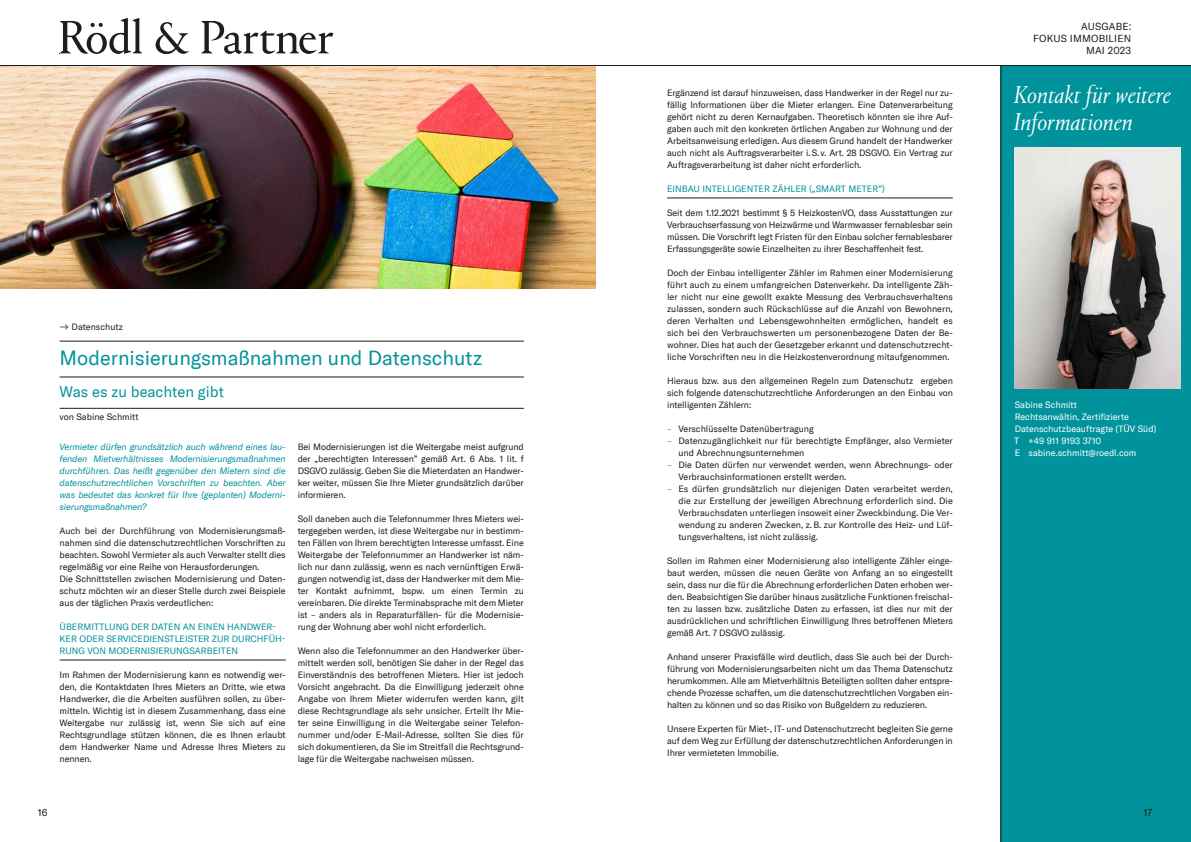
<style>
.page{position:relative;width:1191px;height:842px;background:#fff}
.page>*{position:absolute;margin:0;border:0;box-sizing:border-box;transform-origin:0 0}
.t1{font:italic 300 25px/27px "Portrait TT";color:#fff}
.t2{font:20px "GT America";color:#00939c}
.t3{font:15px "GT America";color:#00939c}
.t4{font:10px/12px "GT America";letter-spacing:.02em;color:#1d1d1b;text-align:right}
.t5{font:9px/12px "GT America";letter-spacing:-.01em;color:#1d1d1b;text-align:justify}
.t6{font:italic 9px/12px "GT America";letter-spacing:-.015em;color:#00939c;text-align:justify}
.t7{font:9px/12px "GT America";color:#00939c}
.t8{font:9px/12px "GT America";color:#fff}
.s1{color:#ea5045}
</style>
<div class="page">
<hr style="left:0;top:65px;width:1191px;height:1px;background:#1d1d1b">
<svg style="left:60px;top:18px;width:273px;height:36px"></svg>
<hr style="left:60px;top:660px;width:226px;height:1px;background:#1d1d1b">
<hr style="left:60px;top:341px;width:464px;height:1px;background:#1d1d1b">
<hr style="left:60px;top:377px;width:464px;height:1px;background:#1d1d1b">
<hr style="left:60px;top:408px;width:464px;height:1px;background:#1d1d1b">
<img style="left:0;top:66px;width:595px;height:222px">
<hr style="left:667px;top:198px;width:286px;height:1px;background:#1d1d1b">
<div style="left:1000px;top:66px;width:191px;height:776px;background:#00939c"></div>
<hr style="left:1000px;top:66px;width:1px;height:776px;background:#1d1d1b">
<img style="left:1014px;top:147px;width:166px;height:241px">
<p class="t5" style="left:60px;top:321px;width:65px">ʸ Datenschutz</p>
<h2 class="t2" style="left:60px;top:346px;width:424px">Modernisierungsmaßnahmen und Datenschutz</h2>
<h3 class="t3" style="left:60px;top:383px;width:166px">Was es zu beachten gibt</h3>
<p class="t5" style="left:60px;top:411px;width:81px">von Sabine Schmitt</p>
<p class="t6" style="left:60px;top:441px;width:228px">Vermieter dürfen grundsätzlich auch während eines lau&shy;fenden Mietverhältnisses Modernisierungsmaßnahmen durchführen. Das heißt gegenüber den Mietern sind die datenschutzrechtlichen Vorschriften zu beachten. Aber was bedeutet das konkret für Ihre (geplanten) Moderni&shy;sierungsmaßnahmen?</p>
<p class="t5" style="left:60px;top:525px;width:228px;text-align:left">Auch bei der Durchführung von Modernisierungsmaß&shy;nahmen sind die datenschutzrechtlichen Vorschriften zu beachten. Sowohl Vermieter als auch Verwalter stellt dies regelmäßig vor eine Reihe von Herausforderungen.<br>Die Schnittstellen zwischen Modernisierung und Daten&shy;schutz möchten wir an dieser Stelle durch zwei Beispiele aus der täglichen Praxis verdeutlichen:</p>
<p class="t7" style="left:60px;top:621px;width:227px">ÜBERMITTLUNG DER DATEN AN EINEN HANDWER-<br>KER ODER SERVICEDIENSTLEISTER ZUR DURCHFÜH-<br>RUNG VON MODERNISIERUNGSARBEITEN</p>
<p class="t5" style="left:60px;top:669px;width:228px">Im Rahmen der Modernisierung kann es notwendig wer&shy;den, die Kontaktdaten Ihres Mieters an Dritte, wie etwa Handwerker, die die Arbeiten ausführen sollen, zu über&shy;mitteln. Wichtig ist in diesem Zusammenhang, dass eine Weitergabe nur zulässig ist, wenn Sie sich auf eine Rechtsgrundlage stützen können, die es Ihnen erlaubt dem Handwerker Name und Adresse Ihres Mieters zu nennen.</p>
<p class="t5" style="left:298px;top:441px;width:228px">Bei Modernisierungen ist die Weitergabe meist aufgrund der „berechtigten Interessen” gemäß Art. 6 Abs. 1 lit. f DSGVO zulässig. Geben Sie die Mieterdaten an Handwer&shy;ker weiter, müssen Sie Ihre Mieter grundsätzlich darüber informieren.</p>
<p class="t5" style="left:298px;top:513px;width:228px">Soll daneben auch die Telefonnummer Ihres Mieters wei&shy;tergegeben werden, ist diese Weitergabe nur in bestimm&shy;ten Fällen von Ihrem berechtigten Interesse umfasst. Eine Weitergabe der Telefonnummer an Handwerker ist näm&shy;lich nur dann zulässig, wenn es nach vernünftigen Erwä&shy;gungen notwendig ist, dass der Handwerker mit dem Mie&shy;ter Kontakt aufnimmt, bspw. um einen Termin zu vereinbaren. Die direkte Terminabsprache mit dem Mieter ist – anders als in Reparaturfällen- für die Modernisie&shy;rung der Wohnung aber wohl nicht erforderlich.</p>
<p class="t5" style="left:298px;top:645px;width:228px">Wenn also die Telefonnummer an den Handwerker über&shy;mittelt werden soll, benötigen Sie daher in der Regel das Einverständnis des betroffenen Mieters. Hier ist jedoch Vorsicht angebracht. Da die Einwilligung jederzeit ohne Angabe von Ihrem Mieter widerrufen werden kann, gilt diese Rechtsgrundlage als sehr unsicher. Erteilt Ihr Mie&shy;ter seine Einwilligung in die Weitergabe seiner Telefon&shy;nummer und/oder E-Mail-Adresse, sollten Sie dies für sich dokumentieren, da Sie im Streitfall die Rechtsgrund&shy;lage für die Weitergabe nachweisen müssen.</p>
<p class="t5" style="left:667px;top:87px;width:287px">Ergänzend ist darauf hinzuweisen, dass Handwerker in der Regel nur zu&shy;fällig Informationen über die Mieter erlangen. Eine Datenverarbeitung gehört nicht zu deren Kernaufgaben. Theoretisch könnten sie ihre Auf&shy;gaben auch mit den konkreten örtlichen Angaben zur Wohnung und der Arbeitsanweisung erledigen. Aus diesem Grund handelt der Handwerker auch nicht als Auftragsverarbeiter i. S. v. Art. 28 DSGVO. Ein Vertrag zur Auftragsverarbeitung ist daher nicht erforderlich.</p>
<p class="t7" style="left:667px;top:183px;width:219px">EINBAU INTELLIGENTER ZÄHLER („SMART METER”)</p>
<p class="t5" style="left:667px;top:207px;width:287px">Seit dem 1.12.2021 bestimmt § 5 HeizkostenVO, dass Ausstattungen zur Verbrauchserfassung von Heizwärme und Warmwasser fernablesbar sein müssen. Die Vorschrift legt Fristen für den Einbau solcher fernablesbarer Erfassungsgeräte sowie Einzelheiten zu ihrer Beschaffenheit fest.</p>
<p class="t5" style="left:667px;top:267px;width:287px">Doch der Einbau intelligenter Zähler im Rahmen einer Modernisierung führt auch zu einem umfangreichen Datenverkehr. Da intelligente Zäh&shy;ler nicht nur eine gewollt exakte Messung des Verbrauchsverhaltens zulassen, sondern auch Rückschlüsse auf die Anzahl von Bewohnern, deren Verhalten und Lebensgewohnheiten ermöglichen, handelt es sich bei den Verbrauchswerten um personenbezogene Daten der Be&shy;wohner. Dies hat auch der Gesetzgeber erkannt und datenschutzrecht&shy;liche Vorschriften neu in die Heizkostenverordnung mitaufgenommen.</p>
<p class="t5" style="left:667px;top:375px;width:287px">Hieraus bzw. aus den allgemeinen Regeln zum Datenschutz ergeben sich folgende datenschutzrechtliche Anforderungen an den Einbau von intelligenten Zählern:</p>
<p class="t5" style="left:667px;top:423px;width:148px"><span class="s1">–</span> Verschlüsselte Datenübertragung</p>
<p class="t5" style="left:678px;top:435px;width:276px;text-indent:-11px"><span class="s1">–</span> Datenzugänglichkeit nur für berechtigte Empfänger, also Vermieter und Abrechnungsunternehmen</p>
<p class="t5" style="left:678px;top:459px;width:276px;text-indent:-11px"><span class="s1">–</span> Die Daten dürfen nur verwendet werden, wenn Abrechnungs- oder<br>Verbrauchsinformationen erstellt werden.</p>
<p class="t5" style="left:678px;top:483px;width:276px;text-indent:-11px"><span class="s1">–</span> Es dürfen grundsätzlich nur diejenigen Daten verarbeitet werden, die zur Erstellung der jeweiligen Abrechnung erforderlich sind. Die Verbrauchsdaten unterliegen insoweit einer Zweckbindung. Die Ver&shy;wendung zu anderen Zwecken, z. B. zur Kontrolle des Heiz- und Lüf&shy;tungsverhaltens, ist nicht zulässig.</p>
<p class="t5" style="left:667px;top:555px;width:287px">Sollen im Rahmen einer Modernisierung also intelligente Zähler einge&shy;baut werden, müssen die neuen Geräte von Anfang an so eingestellt sein, dass nur die für die Abrechnung erforderlichen Daten erhoben wer&shy;den. Beabsichtigen Sie darüber hinaus zusätzliche Funktionen freischal&shy;ten zu lassen bzw. zusätzliche Daten zu erfassen, ist dies nur mit der ausdrücklichen und schriftlichen Einwilligung Ihres betroffenen Mieters gemäß Art. 7 DSGVO zulässig.</p>
<p class="t5" style="left:667px;top:651px;width:287px">Anhand unserer Praxisfälle wird deutlich, dass Sie auch bei der Durch&shy;führung von Modernisierungsarbeiten nicht um das Thema Datenschutz herumkommen. Alle am Mietverhältnis Beteiligten sollten daher entspre&shy;chende Prozesse schaffen, um die datenschutzrechtlichen Vorgaben ein&shy;halten zu können und so das Risiko von Bußgeldern zu reduzieren.</p>
<p class="t5" style="left:667px;top:723px;width:287px">Unsere Experten für Miet-, IT- und Datenschutzrecht begleiten Sie gerne auf dem Weg zur Erfüllung der datenschutzrechtlichen Anforderungen in Ihrer vermieteten Immobilie.</p>
<p class="t4" style="left:1033px;top:20px;width:100px">AUSGABE:<br>FOKUS IMMOBILIEN<br>MAI 2023</p>
<h1 class="t1" style="left:1013px;top:81px;width:159px">Kontakt für weitere<br>Informationen</h1>
<p class="t8" style="left:1014px;top:399px;width:144px">Sabine Schmitt<br>Rechtsanwältin, Zertifizierte<br>Datenschutzbeauftragte (TÜV Süd)<br>T +49 911 9193 3710<br>E sabine.schmitt@roedl.com</p>
<p class="t4" style="left:38px;top:806px;width:11px">16</p>
<p class="t4" style="left:1143px;top:806px;width:10px">17</p>
</div>
